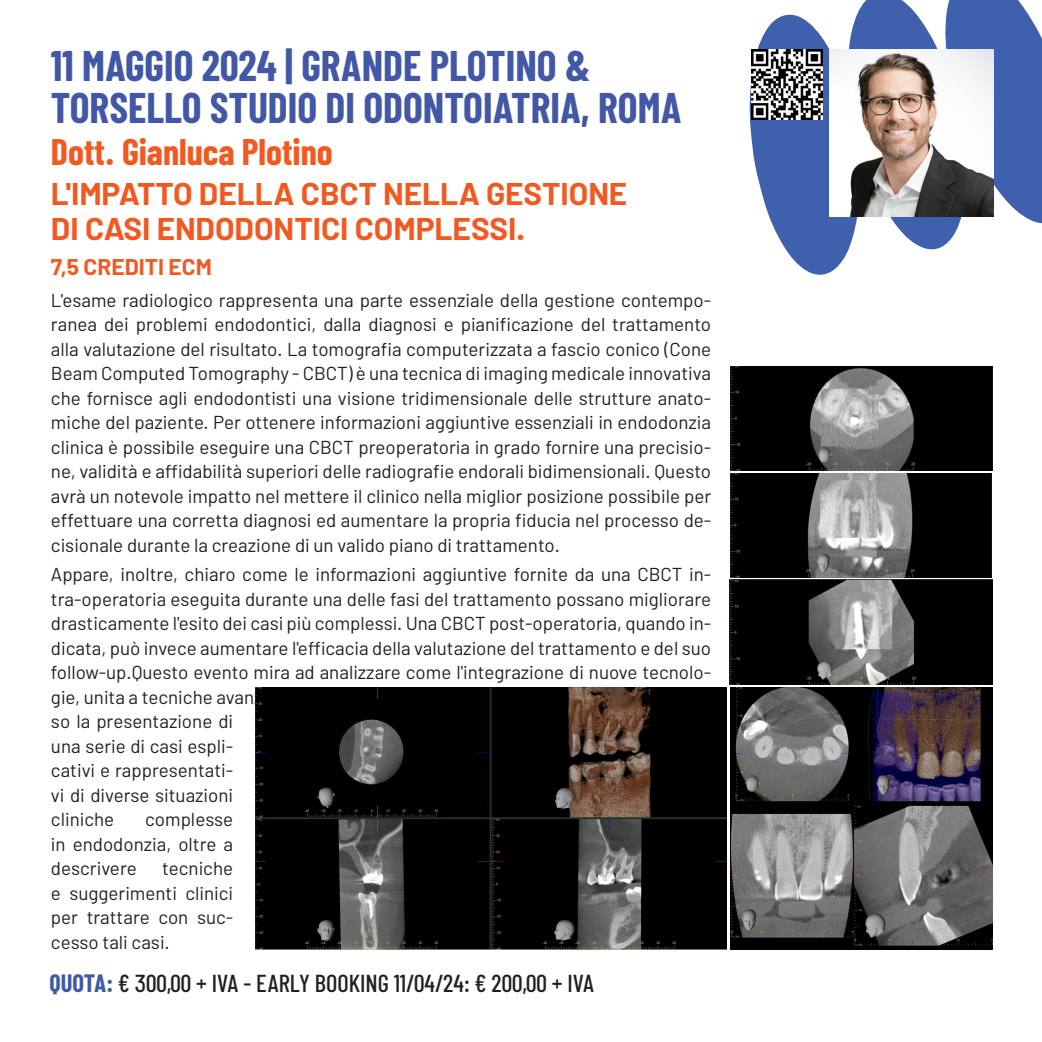
<style>
.page{position:relative;width:1042px;height:1042px;background:#fff}
.page>*{position:absolute;margin:0;border:0;box-sizing:border-box;transform-origin:0 0}
.t1{font:700 41.82px/42px "Barlow Condensed";color:#4258a7}
.t2{font:700 36.05px "Barlow Condensed";color:#f15921}
.t3{font:700 31.5px/35px "Barlow";color:#f15921}
.t4{font:500 24.5px "Barlow Condensed";color:#231f20}
.t5{font:700 22.75px "Barlow";color:#f15921}
.t6{font:18.72px/24.5px "Barlow";color:#231f20;text-align:justify}
.s1{font-weight:700;color:#3f59a7}
</style>
<div class="page">
<svg style="left:749px;top:0;width:293px;height:275px;fill:#3f61ad"></svg>
<img style="left:830px;top:49px;width:163px;height:168px">
<img style="left:752px;top:49px;width:70px;height:71px">
<img style="left:730px;top:688px;width:262px;height:261px">
<img style="left:255px;top:688px;width:472px;height:261px">
<img style="left:730px;top:367px;width:262px;height:104px">
<img style="left:730px;top:473px;width:262px;height:212px">
<p class="t1" style="left:51px;top:44px;width:632px">11 MAGGIO 2024 | GRANDE PLOTINO &amp;<br>TORSELLO STUDIO DI ODONTOIATRIA, ROMA</p>
<p class="t2" style="left:51px;top:130px;width:283px">Dott. Gianluca Plotino</p>
<p class="t3" style="left:51px;top:176px;width:578px">L'IMPATTO DELLA CBCT NELLA GESTIONE<br>DI CASI ENDODONTICI COMPLESSI.</p>
<p class="t5" style="left:51px;top:253px;width:162px">7,5 CREDITI ECM</p>
<p class="t6" style="left:51px;top:287px;width:662px">L'esame radiologico rappresenta una parte essenziale della gestione contempo&shy;ranea dei problemi endodontici, dalla diagnosi e pianificazione del trattamento alla valutazione del risultato. La tomografia computerizzata a fascio conico (Cone Beam Computed Tomography - CBCT) è una tecnica di imaging medicale innovativa che fornisce agli endodontisti una visione tridimensionale delle strutture anato&shy;miche del paziente. Per ottenere informazioni aggiuntive essenziali in endodonzia clinica è possibile eseguire una CBCT preoperatoria in grado fornire una precisio&shy;ne, validità e affidabilità superiori delle radiografie endorali bidimensionali. Questo avrà un notevole impatto nel mettere il clinico nella miglior posizione possibile per effettuare una corretta diagnosi ed aumentare la propria fiducia nel processo de&shy;cisionale durante la creazione di un valido piano di trattamento.</p>
<p class="t6" style="left:51px;top:561px;width:662px">Appare, inoltre, chiaro come le informazioni aggiuntive fornite da una CBCT in&shy;tra-operatoria eseguita durante una delle fasi del trattamento possano migliorare drasticamente l'esito dei casi più complessi. Una CBCT post-operatoria, quando in&shy;dicata, può invece aumentare l'efficacia della valutazione del trattamento e del suo follow-up.Questo evento mira ad analizzare come l'integrazione di nuove tecnolo-</p>
<p class="t6" style="left:51px;top:708px;width:184px">so la presentazione di una serie di casi espli&shy;cativi e rappresentati&shy;vi di diverse situazioni cliniche</p>
<p class="t6" style="left:51px;top:806px;width:184px;text-indent:94px">complesse in endodonzia, oltre a descrivere</p>
<p class="t6" style="left:51px;top:855px;width:184px;text-indent:111px">tecniche e suggerimenti clinici per trattare con suc&shy;cesso tali casi.</p>
<p class="t4" style="left:50px;top:968px;width:546px"><span class="s1">QUOTA:</span> € 300,00 + IVA - EARLY BOOKING 11/04/24: € 200,00 + IVA</p>
</div>
